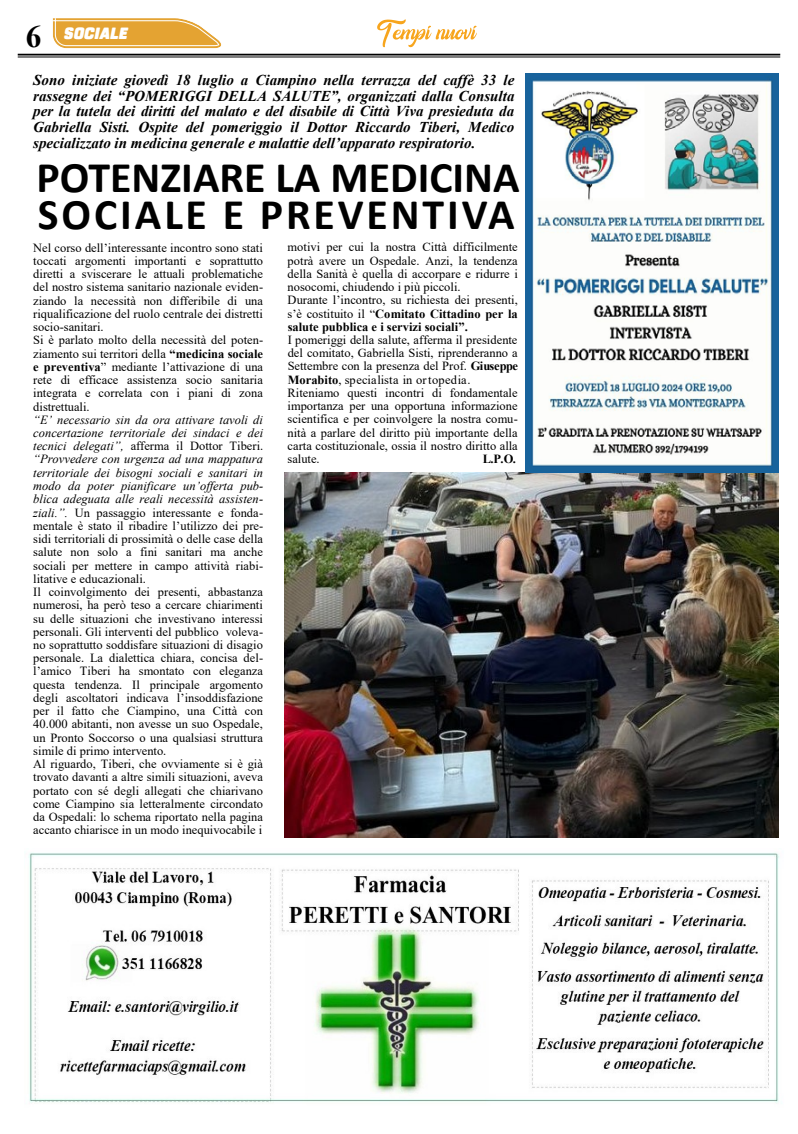
<style>
.page{position:relative;width:798px;height:1134px;background:#fff}
.page>*{position:absolute;margin:0;border:0;box-sizing:border-box;transform-origin:0 0}
.t1{font:700 43.75px/36.8px "Calibri";color:#000}
.t2{font:700 31.25px "Times New Roman";color:#000}
.t3{font:italic 900 16.25px "Rohn Rounded";color:#fff}
.t4{font:italic 700 15px/15.6px "Times New Roman";color:#000;text-align:justify}
.t5{font:12.5px/13.2px "Times New Roman";color:#000}
.t6{font:700 12.5px "Times New Roman";color:#000}
.s1{font-weight:700}
.s2{font-style:italic}
</style>
<div class="page">
<svg style="left:377px;top:19px;width:100px;height:28px"></svg>
<hr style="left:18px;top:54px;width:762px;height:2px;background:#000">
<hr style="left:18px;top:57px;width:762px;height:1px;background:#000">
<svg style="left:52px;top:18px;width:170px;height:31px;background:#e9b55c"></svg>
<img style="left:28px;top:852px;width:751px;height:251px">
<img style="left:284px;top:472px;width:493px;height:365px">
<img style="left:525px;top:74px;width:252px;height:398px">
<h2 class="t2" style="left:26px;top:14px;width:17px">6</h2>
<h3 class="t3" style="left:64px;top:24px;width:65px">SOCIALE</h3>
<p class="t4" style="left:33px;top:72px;width:482px">Sono iniziate giovedì 18 luglio a Ciampino nella terrazza del caffè 33 le rassegne dei “POMERIGGI DELLA SALUTE”, organizzati dalla Consulta per la tutela dei diritti del malato e del disabile di Città Viva presieduta da Gabriella Sisti. Ospite del pomeriggio il Dottor Riccardo Tiberi, Medico specializzato in medicina generale e malattie dell’apparato respiratorio.</p>
<h1 class="t1" style="left:37px;top:159px;width:484px">POTENZIARE LA MEDICINA<br>SOCIALE E PREVENTIVA</h1>
<p class="t5" style="left:287px;top:240px;width:231px">motivi per cui la nostra Città difficilmente potrà avere un Ospedale. Anzi, la tendenza della Sanità è quella di accorpare e ridurre i nosocomi, chiudendo i più piccoli.<br>Durante l’incontro, su richiesta dei presenti, s’è costituito il “<span class="s1">Comitato Cittadino per la salute pubblica e i servizi sociali”.</span></p>
<p class="t5" style="left:287px;top:333px;width:232px">I pomeriggi della salute, afferma il presidente del comitato, Gabriella Sisti, riprenderanno a Settembre con la presenza del Prof. <span class="s1">Giuseppe Morabito</span>, specialista in ortopedia.<br>Riteniamo questi incontri di fondamentale importanza per una opportuna informazione scientifica e per coinvolgere la nostra comu&shy;nità a parlare del diritto più importante della carta costituzionale, ossia il nostro diritto alla salute.</p>
<p class="t5" style="left:33px;top:240px;width:231px">Nel corso dell’interessante incontro sono stati toccati argomenti importanti e soprattutto diretti a sviscerare le attuali problematiche del nostro sistema sanitario nazionale eviden&shy;ziando la necessità non differibile di una riqualificazione del ruolo centrale dei distretti socio-sanitari.<br>Si è parlato molto della necessità del poten&shy;ziamento sui territori della <span class="s1">“medicina sociale e preventiva</span>” mediante l’attivazione di una rete di efficace assistenza socio sanitaria integrata e correlata con i piani di zona distrettuali.</p>
<p class="t5" style="left:33px;top:412px;width:231px"><span class="s2">“E’ necessario sin da ora attivare tavoli di concertazione territoriale dei sindaci e dei tecnici delegati”,</span> afferma il Dottor Tiberi. <span class="s2">“Provvedere con urgenza ad una mappatura territoriale dei bisogni sociali e sanitari in modo da poter pianificare un’offerta pub&shy;blica adeguata alle reali necessità assisten&shy;ziali.”.</span> Un passaggio interessante e fonda&shy;mentale è stato il ribadire l’utilizzo dei pre&shy;sidi territoriali di prossimità o delle case della salute non solo a fini sanitari ma anche sociali per mettere in campo attività riabi&shy;litative e educazionali.<br>Il coinvolgimento dei presenti, abbastanza numerosi, ha però teso a cercare chiarimenti su delle situazioni che investivano interessi personali. Gli interventi del pubblico voleva&shy;no soprattutto soddisfare situazioni di disagio personale. La dialettica chiara, concisa del&shy;l’amico Tiberi ha smontato con eleganza questa tendenza. Il principale argomento degli ascoltatori indicava l’insoddisfazione per il fatto che Ciampino, una Città con 40.000 abitanti, non avesse un suo Ospedale, un Pronto Soccorso o una qualsiasi struttura simile di primo intervento.<br>Al riguardo, Tiberi, che ovviamente si è già trovato davanti a altre simili situazioni, aveva portato con sé degli allegati che chiarivano come Ciampino sia letteralmente circondato da Ospedali: lo schema riportato nella pagina accanto chiarisce in un modo inequivocabile i</p>
<p class="t6" style="left:482px;top:450px;width:34px">L.P.O.</p>
</div>
